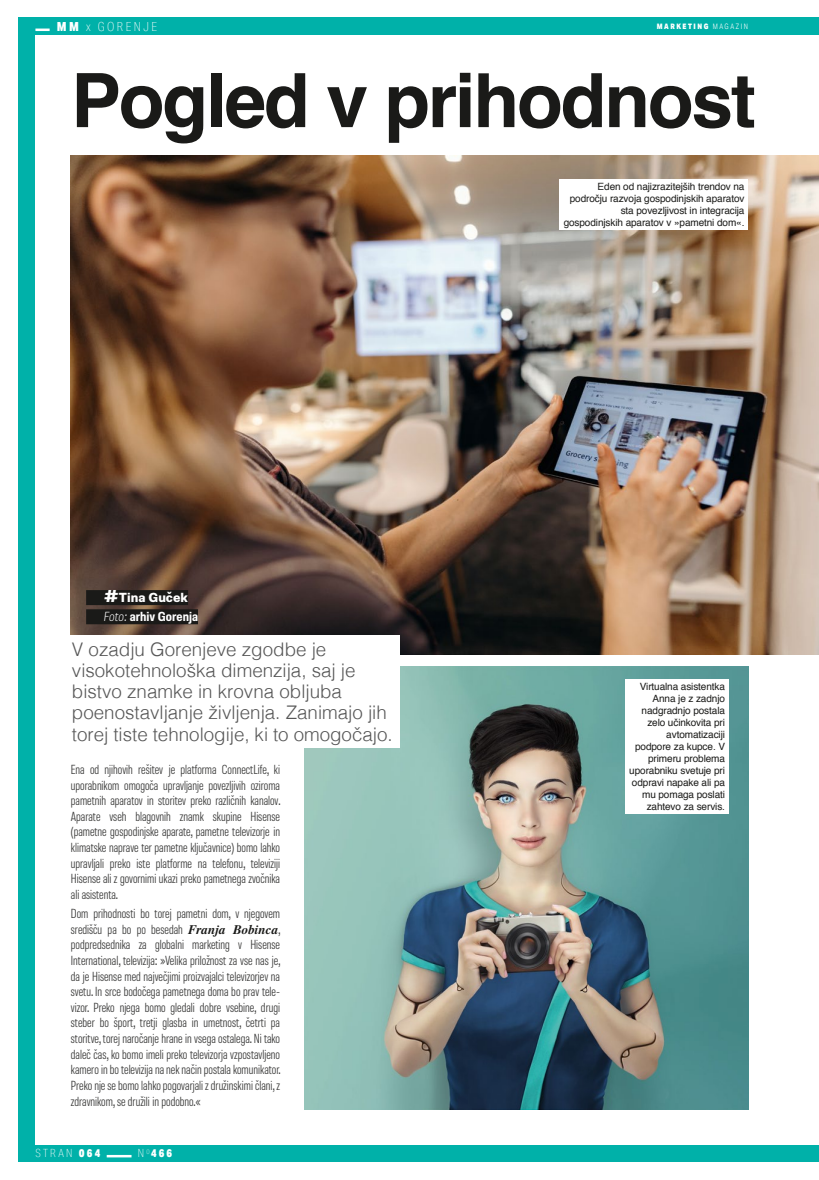
<style>
.page{position:relative;width:819px;height:1180px;background:#fff}
.page>*{position:absolute;margin:0;border:0;box-sizing:border-box;transform-origin:0 0}
.N_GLAVNI_AKTIV_54pt{font:700 75px "Helvetica";letter-spacing:-.03em;color:#1a1a18}
.POD_N_TEX_15pt{font:300 18.75px/21.2px "Helvetica";color:#565656}
.TEXT_NORMAL_MOLDE_10{font:condensed 13.12px/15.6px "Molde";color:#3b3b3a;text-align:justify}
.AVTOR{font:700 semi-condensed 13.12px "Molde";color:#fff}
.AVTOR-2{font:700 13.12px "Molde";color:#fff}
.t1{font:100 12.5px "Aktiv Grotesk Cd";letter-spacing:.2em;color:#fff}
.t2{font:100 11.25px "Aktiv Grotesk Cd";letter-spacing:.2em;color:#fff}
.t3{font:900 11.25px "Aktiv Grotesk Cd";color:#fff}
.gorenje_podpis_k_sli{font:10px/12px "Helvetica";letter-spacing:-.01em;color:#1a1a18;text-align:right}
.t4{font:900 7.5px "Aktiv Grotesk Cd";letter-spacing:.2em;color:#fff}
.s1{font-weight:900}
.s2{font-weight:300}
.s3{font-size:17.5px}
.s4{font-weight:300;font-style:italic}
.s5{font-family:"Te X Gyre Termes";font-weight:700;font-style:italic;font-stretch:normal;color:#1a1a18}
.s6{font-weight:100}
</style>
<div class="page">
<div style="left:18px;top:18px;width:801px;height:1144px;background:#00b1a9"></div>
<div style="left:35px;top:35px;width:784px;height:1109px;background:#fff"></div>
<img style="left:71px;top:156px;width:748px;height:498px">
<img style="left:305px;top:666px;width:443px;height:443px">
<div style="left:65px;top:635px;width:335px;height:113px;background:#fff"></div>
<div style="left:86px;top:590px;width:102px;height:15px;background:#1a1a18"></div>
<div style="left:86px;top:609px;width:112px;height:15px;background:#1a1a18"></div>
<div style="left:560px;top:179px;width:188px;height:51px;background:#fff"></div>
<div style="left:625px;top:679px;width:103px;height:135px;background:#fff"></div>
<svg style="left:35px;top:29px;width:15px;height:2px"></svg>
<hr style="left:107px;top:1155px;width:24px;height:2px;background:#fff">
<p class="t1" style="left:57px;top:20px;width:102px"><span class="s1">MM</span> x GORENJE</p>
<p class="t4" style="left:657px;top:22px;width:93px">MARKETING <span class="s2">MAGAZIN</span></p>
<p class="N_GLAVNI_AKTIV_54pt" style="left:71px;top:40px;width:686px">Pogled v prihodnost</p>
<p class="AVTOR-2" style="left:104px;top:588px;width:86px"><span class="s3">#</span>Tina Guček</p>
<p class="AVTOR" style="left:104px;top:608px;width:96px"><span class="s4">Foto:</span> arhiv Gorenja</p>
<p class="POD_N_TEX_15pt" style="left:72px;top:637px;width:322px">V ozadju Gorenjeve zgodbe je visokotehnološka dimenzija, saj je bistvo znamke in krovna obljuba poenostavljanje življenja. Zanimajo jih torej tiste tehnologije, ki to omogočajo.</p>
<p class="TEXT_NORMAL_MOLDE_10" style="left:71px;top:761px;width:211px">Ena od njihovih rešitev je platforma ConnectLife, ki uporabnikom omogoča upravljanje povezljivih oziroma pametnih aparatov in storitev preko različnih kanalov.<br>Aparate vseh blagovnih znamk skupine Hisense (pametne gospodinjske aparate, pametne televizorje in klimatske naprave ter pametne ključavnice) bomo lahko upravljali preko iste platforme na telefonu, televiziji Hisense ali z govornimi ukazi preko pametnega zvočnika ali asistenta.</p>
<p class="TEXT_NORMAL_MOLDE_10" style="left:71px;top:905px;width:211px">Dom prihodnosti bo torej pametni dom, v njegovem središču pa bo po besedah <span class="s5">Franja Bobinca</span>, podpredsednika za globalni marketing v Hisense International, televizija: »Velika priložnost za vse nas je, da je Hisense med največjimi proizvajalci televizorjev na svetu. In srce bodočega pametnega doma bo prav tele&shy;vizor. Preko njega bomo gledali dobre vsebine, drugi steber bo šport, tretji glasba in umetnost, četrti pa storitve, torej naročanje hrane in vsega ostalega. Ni tako daleč čas, ko bomo imeli preko televizorja vzpostavljeno kamero in bo televizija na nek način postala komunikator.<br>Preko nje se bomo lahko pogovarjali z družinskimi člani, z zdravnikom, se družili in podobno.«</p>
<p class="t2" style="left:35px;top:1147px;width:66px">STRAN <span class="s1">064</span></p>
<p class="t3" style="left:138px;top:1146px;width:36px"><span class="s6">N</span> <sup>0</sup>466</p>
<p class="gorenje_podpis_k_sli" style="left:563px;top:181px;width:182px">Eden od najizrazitejših trendov na področju razvoja gospodinjskih aparatov sta povezljivost in integracija gospodinjskih aparatov v »pametni dom«.</p>
<p class="gorenje_podpis_k_sli" style="left:629px;top:681px;width:97px">Virtualna asistentka<br>Anna je z zadnjo nadgradnjo postala zelo učinkovita pri avtomatizaciji podpore za kupce. V primeru problema uporabniku svetuje pri odpravi napake ali pa mu pomaga poslati zahtevo za servis.</p>
</div>
